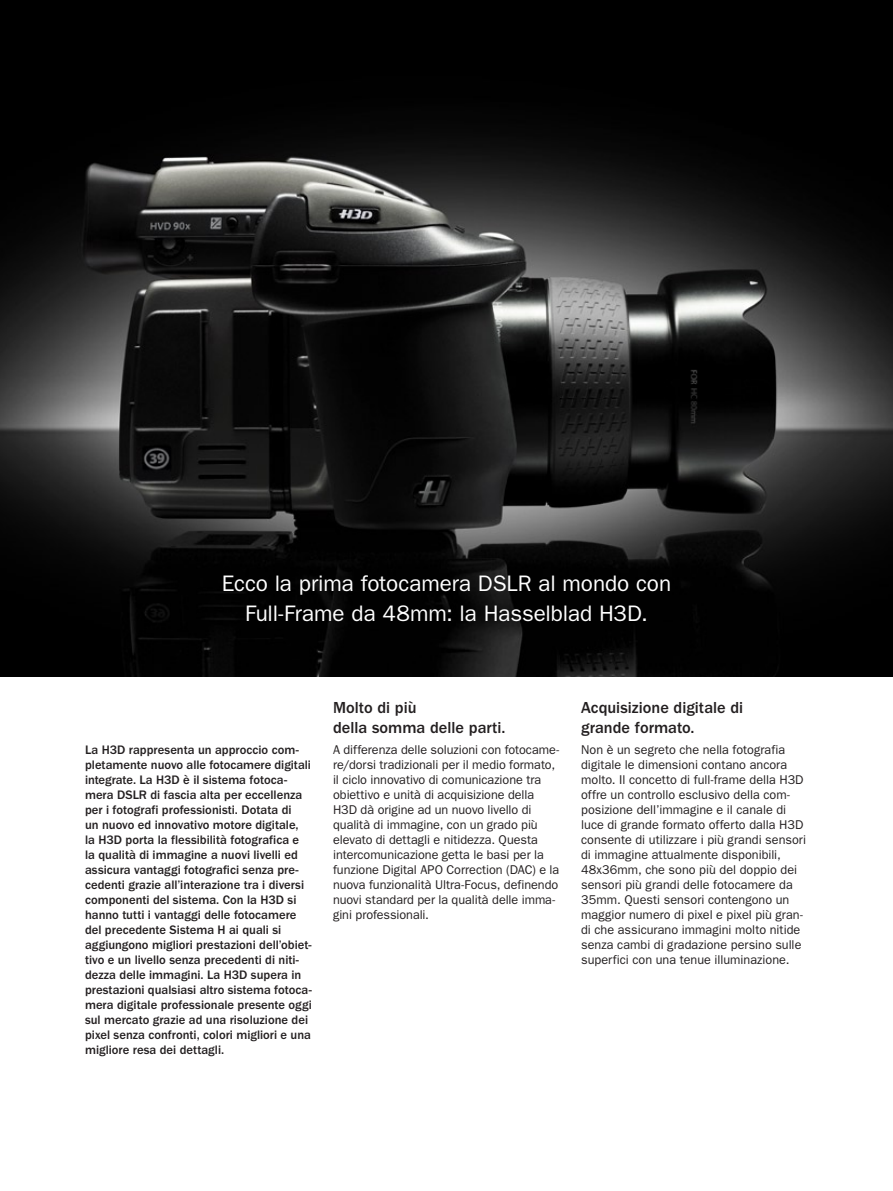
<style>
.page{position:relative;width:893px;height:1191px;background:#fff}
.page>*{position:absolute;margin:0;border:0;box-sizing:border-box;transform-origin:0 0}
.t1{font:22.5px/30px "ITC Franklin Gothic Std";letter-spacing:-.005em;color:#fff;text-align:center}
.t2{font:500 16.5px/19.5px "ITC Franklin Gothic Std";color:#231f20}
.t3{font:12.75px/15px "ITC Franklin Gothic Std";color:#231f20}
.t4{font:500 12.75px/15px "ITC Franklin Gothic Std";color:#231f20}
</style>
<div class="page">
<img style="left:0;top:0;width:893px;height:676px">
<h1 class="t1" style="left:222px;top:568px;width:451px">Ecco la prima fotocamera DSLR al mondo con<br>Full-Frame da 48mm: la Hasselblad H3D.</h1>
<p class="t2" style="left:333px;top:698px;width:174px">Molto di più<br>della somma delle parti.</p>
<p class="t4" style="left:85px;top:742px;width:228px">La H3D rappresenta un approccio com&shy;pletamente nuovo alle fotocamere digitali integrate. La H3D è il sistema fotoca&shy;mera DSLR di fascia alta per eccellenza per i fotografi professionisti. Dotata di<br>un nuovo ed innovativo motore digitale, la H3D porta la flessibilità fotografica e la qualità di immagine a nuovi livelli ed assicura vantaggi fotografici senza pre&shy;cedenti grazie all’interazione tra i diversi componenti del sistema. Con la H3D si hanno tutti i vantaggi delle fotocamere del precedente Sistema H ai quali si aggiungono migliori prestazioni dell’obiet&shy;tivo e un livello senza precedenti di niti&shy;dezza delle immagini. La H3D supera in prestazioni qualsiasi altro sistema fotoca&shy;mera digitale professionale presente oggi sul mercato grazie ad una risoluzione dei pixel senza confronti, colori migliori e una migliore resa dei dettagli.</p>
<p class="t3" style="left:333px;top:742px;width:228px">A differenza delle soluzioni con fotocame&shy;re/dorsi tradizionali per il medio formato, il ciclo innovativo di comunicazione tra obiettivo e unità di acquisizione della H3D dà origine ad un nuovo livello di qualità di immagine, con un grado più elevato di dettagli e nitidezza. Questa intercomunicazione getta le basi per la funzione Digital APO Correction (DAC) e la nuova funzionalità Ultra-Focus, definendo nuovi standard per la qualità delle imma&shy;gini professionali.</p>
<p class="t2" style="left:581px;top:698px;width:164px">Acquisizione digitale di grande formato.</p>
<p class="t3" style="left:581px;top:742px;width:226px">Non è un segreto che nella fotografia digitale le dimensioni contano ancora molto. Il concetto di full-frame della H3D offre un controllo esclusivo della com&shy;posizione dell’immagine e il canale di luce di grande formato offerto dalla H3D consente di utilizzare i più grandi sensori di immagine attualmente disponibili, 48x36mm, che sono più del doppio dei sensori più grandi delle fotocamere da 35mm. Questi sensori contengono un maggior numero di pixel e pixel più gran&shy;di che assicurano immagini molto nitide senza cambi di gradazione persino sulle superfici con una tenue illuminazione.</p>
</div>
